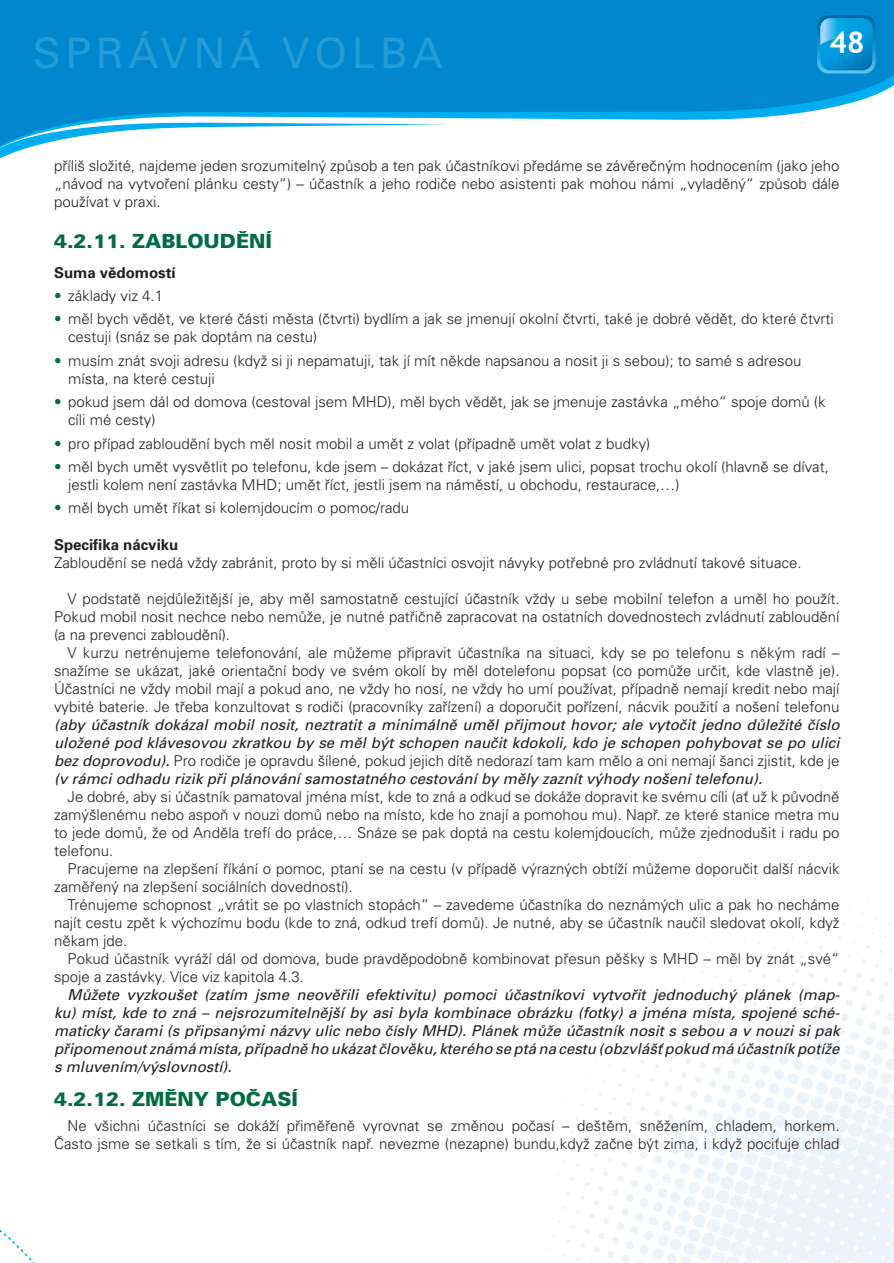
<style>
.page{position:relative;width:894px;height:1263px;background:#fff}
.page>*{position:absolute;margin:0;border:0;box-sizing:border-box;transform-origin:0 0}
.t1{font:42px "Univers CE";letter-spacing:.11em;color:#249cd7}
.t2{font:700 30px "Trebuchet MS";color:#fff}
.t3{font:900 19.5px "Univers CE";color:#016c44}
.t4{font:300 15px/18px "Univers CE";color:#231f20}
.t5{font:italic 15px/18px "Univers CE";color:#231f20;text-align:justify}
.t6{font:700 15px "Univers CE";color:#231f20}
.s1{color:#016c44}
.s2{font-weight:300;font-style:normal}
</style>
<div class="page">
<svg style="left:0;top:0;width:893px;height:122px;background:#0b8ed0"></svg>
<svg style="left:0;top:122px;width:448px;height:36px"></svg>
<svg style="left:816px;top:15px;width:59px;height:58px"></svg>
<svg style="left:820px;top:18px;width:52px;height:52px"></svg>
<svg style="left:820px;top:18px;width:52px;height:27px"></svg>
<img style="left:530px;top:880px;width:363px;height:382px">
<svg style="left:0;top:1230px;width:35px;height:33px"></svg>
<h1 class="t1" style="left:33px;top:37px;width:411px">SPRÁVNÁ VOLBA</h1>
<h2 class="t2" style="left:829px;top:25px;width:37px">48</h2>
<p class="t4" style="left:54px;top:158px;width:786px;text-align:justify">příliš složité, najdeme jeden srozumitelný způsob a ten pak účastníkovi předáme se závěrečným hodnocením (jako jeho „návod na vytvoření plánku cesty“) – účastník a jeho rodiče nebo asistenti pak mohou námi „vyladěný“ způsob dále používat v praxi.</p>
<h3 class="t3" style="left:54px;top:234px;width:219px">4.2.11. ZABLOUDĚNÍ</h3>
<p class="t6" style="left:54px;top:267px;width:123px">Suma vědomostí</p>
<p class="t4" style="left:54px;top:288px;width:111px"><span class="s1">•</span> základy viz 4.1</p>
<p class="t4" style="left:68px;top:311px;width:767px;text-indent:-14px"><span class="s1">•</span> měl bych vědět, ve které části města (čtvrti) bydlím a jak se jmenují okolní čtvrti, také je dobré vědět, do které čtvrti cestuji (snáz se pak doptám na cestu)</p>
<p class="t4" style="left:68px;top:352px;width:734px;text-indent:-14px"><span class="s1">•</span> musím znát svoji adresu (když si ji nepamatuji, tak jí mít někde napsanou a nosit ji s sebou); to samé s adresou místa, na které cestuji</p>
<p class="t4" style="left:68px;top:394px;width:758px;text-indent:-14px"><span class="s1">•</span> pokud jsem dál od domova (cestoval jsem MHD), měl bych vědět, jak se jmenuje zastávka „mého“ spoje domů (k cíli mé cesty)</p>
<p class="t4" style="left:54px;top:435px;width:597px"><span class="s1">•</span> pro případ zabloudění bych měl nosit mobil a umět z volat (případně umět volat z budky)</p>
<p class="t4" style="left:68px;top:459px;width:762px;text-indent:-14px"><span class="s1">•</span> měl bych umět vysvětlit po telefonu, kde jsem – dokázat říct, v jaké jsem ulici, popsat trochu okolí (hlavně se dívat, jestli kolem není zastávka MHD; umět říct, jestli jsem na náměstí, u obchodu, restaurace,…)</p>
<p class="t4" style="left:54px;top:500px;width:356px"><span class="s1">•</span> měl bych umět říkat si kolemjdoucím o pomoc/radu</p>
<p class="t6" style="left:54px;top:538px;width:126px">Specifika nácviku</p>
<p class="t4" style="left:54px;top:554px;width:748px">Zabloudění se nedá vždy zabránit, proto by si měli účastníci osvojit návyky potřebné pro zvládnutí takové situace.</p>
<p class="t4" style="left:54px;top:590px;width:786px;text-align:justify;text-indent:14px">V podstatě nejdůležitější je, aby měl samostatně cestující účastník vždy u sebe mobilní telefon a uměl ho použít.<br>Pokud mobil nosit nechce nebo nemůže, je nutné patřičně zapracovat na ostatních dovednostech zvládnutí zabloudění (a na prevenci zabloudění).</p>
<p class="t4" style="left:54px;top:644px;width:786px;text-align:justify;text-indent:14px">V kurzu netrénujeme telefonování, ale můžeme připravit účastníka na situaci, kdy se po telefonu s někým radí – snažíme se ukázat, jaké orientační body ve svém okolí by měl dotelefonu popsat (co pomůže určit, kde vlastně je).<br>Účastníci ne vždy mobil mají a pokud ano, ne vždy ho nosí, ne vždy ho umí používat, případně nemají kredit nebo mají vybité baterie. Je třeba konzultovat s rodiči (pracovníky zařízení) a doporučit pořízení, nácvik použití a nošení telefonu</p>
<p class="t5" style="left:54px;top:716px;width:786px">(aby účastník dokázal mobil nosit, neztratit a minimálně uměl přijmout hovor; ale vytočit jedno důležité číslo uložené pod klávesovou zkratkou by se měl být schopen naučit kdokoli, kdo je schopen pohybovat se po ulici bez doprovodu). <span class="s2">Pro rodiče je opravdu šílené, pokud jejich dítě nedorazí tam kam mělo a oni nemají šanci zjistit, kde je </span>(v rámci odhadu rizik při plánování samostatného cestování by měly zaznít výhody nošení telefonu).</p>
<p class="t4" style="left:54px;top:788px;width:786px;text-align:justify;text-indent:14px">Je dobré, aby si účastník pamatoval jména míst, kde to zná a odkud se dokáže dopravit ke svému cíli (ať už k původně zamýšlenému nebo aspoň v nouzi domů nebo na místo, kde ho znají a pomohou mu). Např. ze které stanice metra mu to jede domů, že od Anděla trefí do práce,… Snáze se pak doptá na cestu kolemjdoucích, může zjednodušit i radu po telefonu.</p>
<p class="t4" style="left:54px;top:860px;width:786px;text-indent:14px">Pracujeme na zlepšení říkání o pomoc, ptaní se na cestu (v případě výrazných obtíží můžeme doporučit další nácvik zaměřený na zlepšení sociálních dovedností).</p>
<p class="t4" style="left:54px;top:896px;width:786px;text-align:justify;text-indent:14px">Trénujeme schopnost „vrátit se po vlastních stopách“ – zavedeme účastníka do neznámých ulic a pak ho necháme najít cestu zpět k výchozímu bodu (kde to zná, odkud trefí domů). Je nutné, aby se účastník naučil sledovat okolí, když někam jde.</p>
<p class="t4" style="left:54px;top:950px;width:786px;text-indent:14px">Pokud účastník vyráží dál od domova, bude pravděpodobně kombinovat přesun pěšky s MHD – měl by znát „své“ spoje a zastávky. Více viz kapitola 4.3.</p>
<p class="t5" style="left:54px;top:986px;width:787px;text-indent:14px">Můžete vyzkoušet (zatím jsme neověřili efektivitu) pomoci účastníkovi vytvořit jednoduchý plánek (map&shy;ku) míst, kde to zná – nejsrozumitelnější by asi byla kombinace obrázku (fotky) a jména místa, spojené sché&shy;maticky čarami (s připsanými názvy ulic nebo čísly MHD). Plánek může účastník nosit s sebou a v nouzi si pak připomenout známá místa, případně ho ukázat člověku, kterého se ptá na cestu (obzvlášť pokud má účastník potíže s mluvením/výslovností).</p>
<h3 class="t3" style="left:54px;top:1090px;width:245px">4.2.12. ZMĚNY POČASÍ</h3>
<p class="t4" style="left:54px;top:1117px;width:786px;text-align:right">Ne všichni účastníci se dokáží přiměřeně vyrovnat se změnou počasí – deštěm, sněžením, chladem, horkem.<br>Často jsme se setkali s tím, že si účastník např. nevezme (nezapne) bundu,když začne být zima, i když pociťuje chlad</p>
</div>
